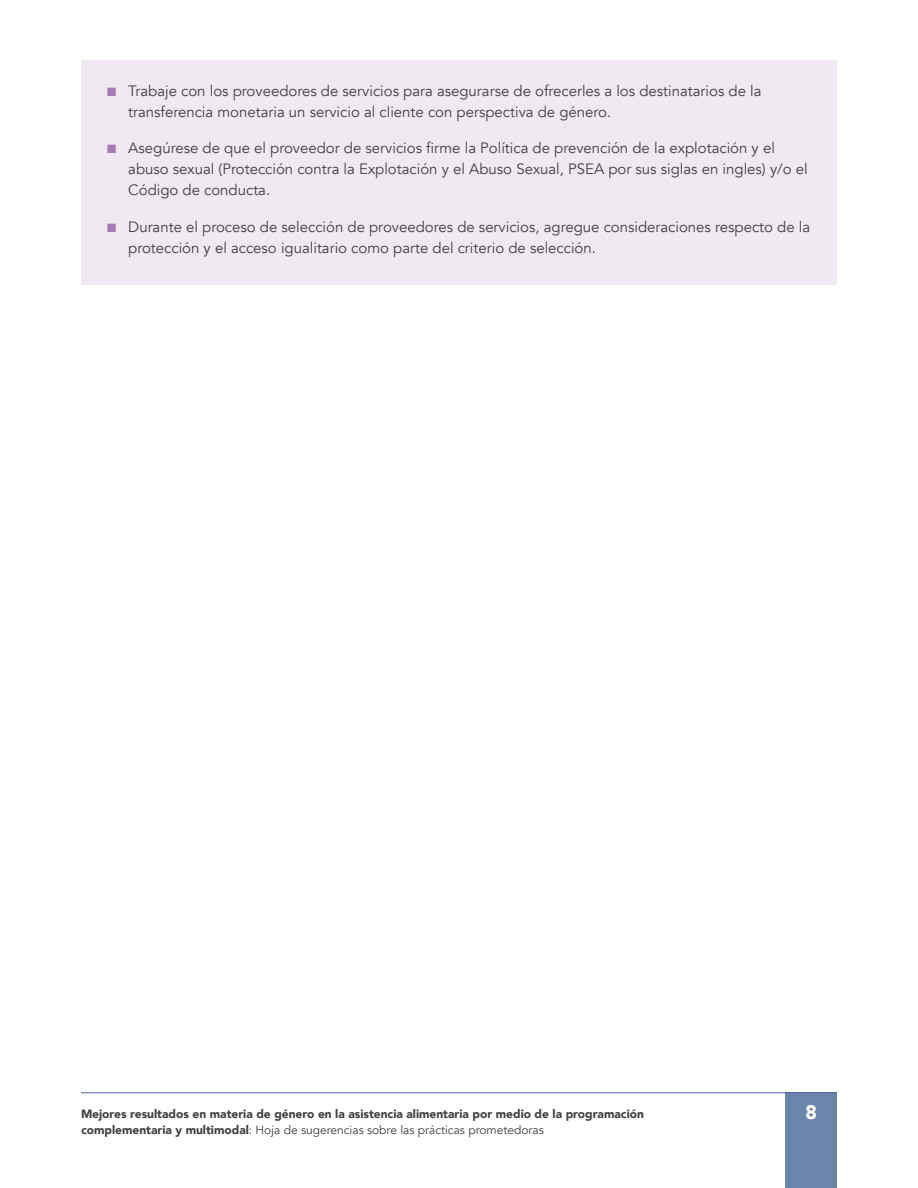
<style>
.page{position:relative;width:918px;height:1188px;background:#fff}
.page>*{position:absolute;margin:0;border:0;box-sizing:border-box;transform-origin:0 0}
.t1{font:900 19.5px "Avenir";color:#fff}
.t2{font:15px/21px "Avenir";color:#414042}
.t3{font:900 12px/16.5px "Avenir";color:#414042}
.t4{font:12px "Zapf Dingbats";color:#a77ab3}
.s1{font-weight:400}
</style>
<div class="page">
<div style="left:786px;top:1093px;width:51px;height:95px;background:#6b86ab"></div>
<hr style="left:81px;top:1093px;width:756px;height:1px;background:#5263a4">
<div style="left:81px;top:61px;width:756px;height:88px;background:#f0e9f2"></div>
<div style="left:81px;top:118px;width:756px;height:109px;background:#f0e9f2"></div>
<div style="left:81px;top:197px;width:756px;height:88px;background:#f0e9f2"></div>
<p class="t4" style="left:107px;top:86px;width:11px">■</p>
<p class="t4" style="left:107px;top:144px;width:11px">■</p>
<p class="t4" style="left:107px;top:222px;width:11px">■</p>
<p class="t2" style="left:128px;top:81px;width:635px">Trabaje con los proveedores de servicios para asegurarse de ofrecerles a los destinatarios de la</p>
<p class="t2" style="left:128px;top:102px;width:485px">transferencia monetaria un servicio al cliente con perspectiva de género.</p>
<p class="t2" style="left:128px;top:138px;width:648px">Asegúrese de que el proveedor de servicios firme la Política de prevención de la explotación y el</p>
<p class="t2" style="left:128px;top:159px;width:681px">abuso sexual (Protección contra la Explotación y el Abuso Sexual, PSEA por sus siglas en ingles o/y) e l<br>Código de conducta.</p>
<p class="t2" style="left:128px;top:216px;width:683px">Durante el proceso de selección de proveedores de servicios, agregue consideraciones respecto de la</p>
<p class="t2" style="left:128px;top:237px;width:469px">protección y el acceso igualitario como parte del criterio de selección.</p>
<p class="t3" style="left:81px;top:1105px;width:565px">Mejores resultados en materia de género en la asistencia alimentaria por medio de la programación complementaria y multimodal<span class="s1">: Hoja de sugerencias sobre las prácticas prometedoras</span></p>
<h1 class="t1" style="left:806px;top:1096px;width:13px">8</h1>
</div>
